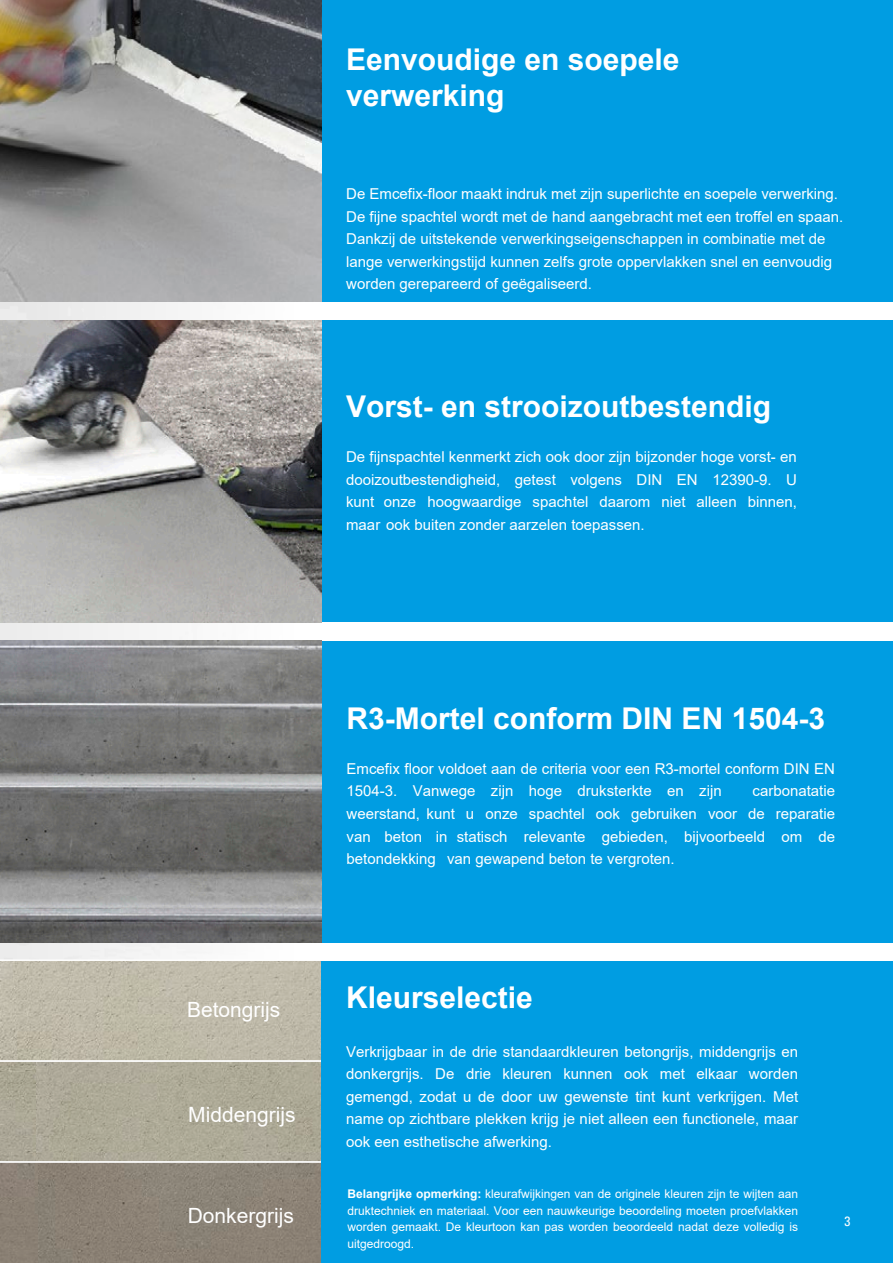
<style>
.page{position:relative;width:893px;height:1263px;background:#fff}
.page>*{position:absolute;margin:0;border:0;box-sizing:border-box;transform-origin:0 0}
.t1{font:700 30px/36px "Arial";color:#fff}
.t2{font:21px "Arial";color:#fff}
.t3{font:15px/22.5px "Arial";color:#fff;text-align:justify}
.t4{font:condensed 13.5px "Univers LT Pro";color:#fff}
.t5{font:12px/16.5px "Arial";color:#fff;text-align:justify}
.s1{font-weight:700}
</style>
<div class="page">
<div style="left:321px;top:0;width:572px;height:302px;background:#009de2"></div>
<div style="left:321px;top:320px;width:572px;height:302px;background:#009de2"></div>
<div style="left:321px;top:641px;width:572px;height:302px;background:#009de2"></div>
<svg style="left:0;top:959px;width:321px;height:304px;background:#a8a293"></svg>
<div style="left:321px;top:961px;width:572px;height:302px;background:#009de2"></div>
<img style="left:0;top:641px;width:321px;height:302px">
<img style="left:0;top:0;width:321px;height:302px">
<img style="left:0;top:320px;width:321px;height:302px">
<h1 class="t1" style="left:346px;top:42px;width:335px">Eenvoudige en soepele verwerking</h1>
<p class="t3" style="left:346px;top:182px;width:498px;text-align:left">De Emcefix-floor maakt indruk met zijn superlichte en soepele verwerking.<br>De fijne spachtel wordt met de hand aangebracht met een troffel en spaan.<br>Dankzij de uitstekende verwerkingseigenschappen in combinatie met de lange verwerkingstijd kunnen zelfs grote oppervlakken snel en eenvoudig worden gerepareerd of geëgaliseerd.</p>
<h1 class="t1" style="left:346px;top:389px;width:427px">Vorst- en strooizoutbestendig</h1>
<p class="t3" style="left:346px;top:445px;width:452px">De fijnspachtel kenmerkt zich ook door zijn bijzonder hoge vorst- en dooizoutbestendigheid, getest volgens DIN EN 12390-9. U kunt onze hoogwaardige spachtel daarom niet alleen binnen, maar ook buiten zonder aarzelen toepassen.</p>
<h2 class="t2" style="left:187px;top:995px;width:95px">Betongrijs</h2>
<h2 class="t2" style="left:188px;top:1100px;width:109px">Middengrijs</h2>
<h2 class="t2" style="left:188px;top:1201px;width:108px">Donkergrijs</h2>
<h1 class="t1" style="left:347px;top:701px;width:480px">R3-Mortel conform DIN EN 1504-3</h1>
<p class="t3" style="left:347px;top:757px;width:490px">Emcefix floor voldoet aan de criteria voor een R3-mortel conform DIN EN<br>1504-3. Vanwege zijn hoge druksterkte en zijn</p>
<p class="t3" style="left:347px;top:780px;width:490px;text-indent:406px">carbonatatie weerstand, kunt u onze spachtel ook gebruiken voor de reparatie van beton in statisch relevante gebieden, bijvoorbeeld om de betondekking van gewapend beton te vergroten.</p>
<h1 class="t1" style="left:346px;top:979px;width:188px">Kleurselectie</h1>
<p class="t3" style="left:346px;top:1040px;width:454px">Verkrijgbaar in de drie standaardkleuren betongrijs, middengrijs en donkergrijs. De drie kleuren kunnen ook met elkaar worden gemengd, zodat u de door uw gewenste tint kunt verkrijgen. Met name op zichtbare plekken krijg je niet alleen een functionele, maar ook een esthetische afwerking.</p>
<p class="t5" style="left:347px;top:1186px;width:452px"><span class="s1">Belangrijke opmerking:</span> kleurafwijkingen van de originele kleuren zijn te wijten aan druktechniek en materiaal. Voor een nauwkeurige beoordeling moeten proefvlakken worden gemaakt. De kleurtoon kan pas worden beoordeeld nadat deze volledig is uitgedroogd.</p>
<p class="t4" style="left:844px;top:1212px;width:7px">3</p>
</div>
